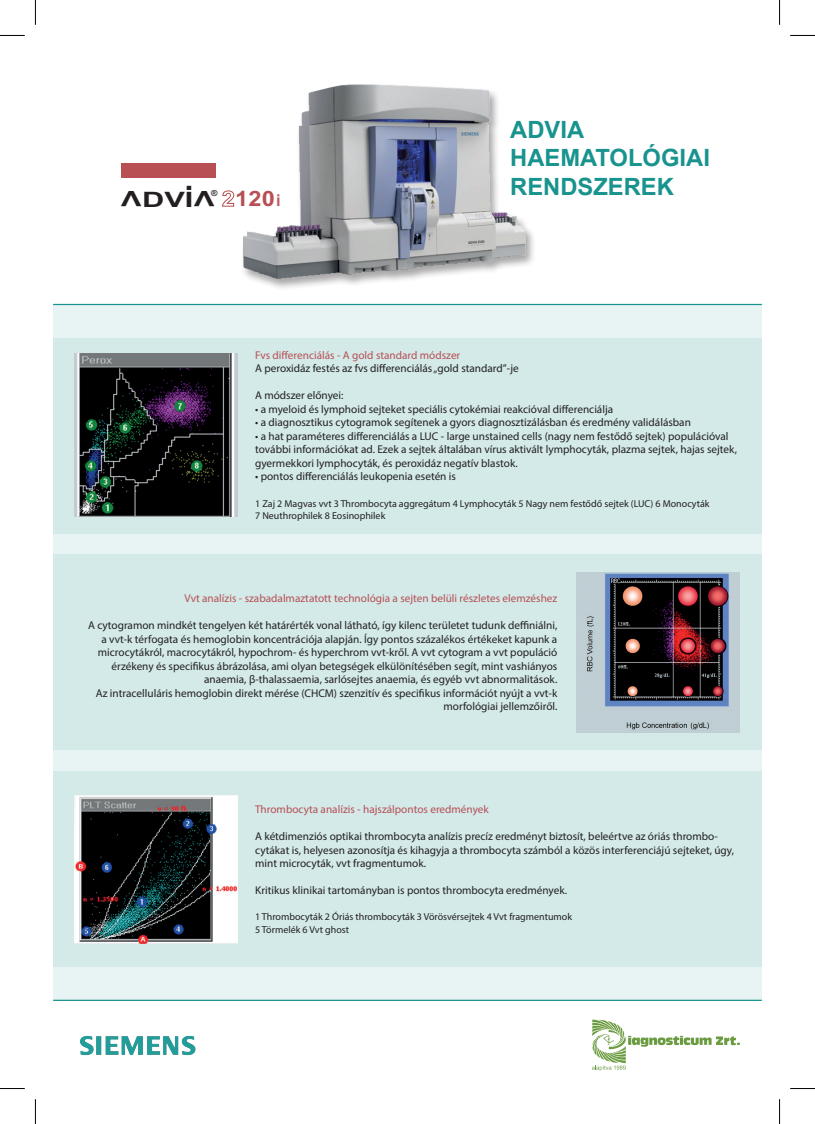
<style>
.page{position:relative;width:815px;height:1124px;background:#fff}
.page>*{position:absolute;margin:0;border:0;box-sizing:border-box;transform-origin:0 0}
.t1{font:700 23.75px/28.5px "Arial";color:#18938e}
.t2{font:700 21.25px "Arial";color:#231f20;scale:1.45 1}
.t3{font:700 21.25px "Arial";color:#b74f54;scale:1.11 1}
.t4{font:700 16.25px "Arial";color:#bc5d63}
.t5{font:11.25px/13.5px "Myriad Pro";color:#231f20}
.t6{font:11.25px "Myriad Pro";color:#b74f54}
.t7{font:10px/13.5px "Myriad Pro";color:#231f20}
.t8{font:700 8.38px "Arial";color:#231f20;scale:1.04 1}
.t9{font:700 5.88px "Arial";color:#231f20;scale:5.27 1}
</style>
<div class="page">
<div style="left:53px;top:304px;width:709px;height:696px;background:#e8f4f3"></div>
<svg style="left:592px;top:1019px;width:148px;height:51px"></svg>
<img style="left:80px;top:1035px;width:116px;height:21px">
<div style="left:53px;top:338px;width:709px;height:195px;background:#d3eae9"></div>
<div style="left:53px;top:554px;width:709px;height:196px;background:#d3eae9"></div>
<div style="left:53px;top:771px;width:709px;height:195px;background:#d3eae9"></div>
<div style="left:121px;top:163px;width:95px;height:15px;background:#b74f54"></div>
<svg style="left:222px;top:190px;width:12px;height:16px"></svg>
<img style="left:74px;top:353px;width:163px;height:163px">
<hr style="left:53px;top:304px;width:709px;height:1px;background:#18938e">
<img style="left:577px;top:572px;width:163px;height:160px">
<img style="left:74px;top:795px;width:163px;height:148px">
<div style="left:241px;top:83px;width:296px;height:208px;background:#231f20;opacity:.4"></div>
<img style="left:244px;top:83px;width:281px;height:196px">
<hr style="left:53px;top:999px;width:709px;height:1px;background:#18938e">
<svg style="left:0;top:35px;width:25px;height:1px"></svg>
<svg style="left:35px;top:0;width:1px;height:25px"></svg>
<svg style="left:790px;top:35px;width:25px;height:1px"></svg>
<svg style="left:779px;top:0;width:1px;height:25px"></svg>
<svg style="left:0;top:1088px;width:25px;height:1px"></svg>
<svg style="left:35px;top:1099px;width:1px;height:24px"></svg>
<svg style="left:790px;top:1088px;width:25px;height:1px"></svg>
<svg style="left:779px;top:1099px;width:1px;height:24px"></svg>
<p class="t9" style="left:185px;top:184px;width:3px">I</p>
<p class="t8" style="left:211px;top:188px;width:8px">®</p>
<h2 class="t2" style="left:142px;top:186px;width:37px">DVI</h2>
<h2 class="t3" style="left:235px;top:186px;width:37px">120</h2>
<h2 class="t2" style="left:141px;top:211px;width:16px;rotate:-180deg">V</h2>
<h2 class="t2" style="left:215px;top:211px;width:16px;rotate:-180deg">V</h2>
<h3 class="t4" style="left:276px;top:189px;width:6px">i</h3>
<h1 class="t1" style="left:510px;top:116px;width:201px">ADVIA<br>HAEMATOLÓGIAI<br>RENDSZEREK</h1>
<p class="t6" style="left:255px;top:348px;width:207px">Fvs differenciálás - A gold standard módszer</p>
<p class="t5" style="left:255px;top:361px;width:265px">A peroxidáz festés az fvs differenciálás „gold standard”-je</p>
<p class="t5" style="left:255px;top:388px;width:90px">A módszer előnyei:</p>
<p class="t5" style="left:255px;top:402px;width:360px">• a myeloid és lymphoid sejteket speciális cytokémiai reakcióval differenciálja</p>
<p class="t5" style="left:255px;top:415px;width:437px">• a diagnosztikus cytogramok segítenek a gyors diagnosztizálásban és eredmény validálásban</p>
<p class="t5" style="left:255px;top:429px;width:483px">• a hat paraméteres differenciálás a LUC - large unstained cells (nagy nem festődő sejtek) populációval további információkat ad. Ezek a sejtek általában vírus aktivált lymphocyták, plazma sejtek, hajas sejtek, gyermekkori lymphocyták, és peroxidáz negatív blastok.</p>
<p class="t5" style="left:255px;top:469px;width:202px">• pontos differenciálás leukopenia esetén is</p>
<p class="t7" style="left:255px;top:497px;width:456px;line-height:12px">1 Zaj 2 Magvas vvt 3 Thrombocyta aggregátum 4 Lymphocyták 5 Nagy nem festődő sejtek (LUC) 6 Monocyták<br>7 Neuthrophilek 8 Eosinophilek</p>
<p class="t6" style="left:184px;top:591px;width:374px">Vvt analízis - szabadalmaztatott technológia a sejten belüli részletes elemzéshez</p>
<p class="t5" style="left:88px;top:618px;width:471px;text-align:right">A cytogramon mindkét tengelyen két határérték vonal látható, így kilenc területet tudunk deffiniálni, a vvt-k térfogata és hemoglobin koncentrációja alapján. Így pontos százalékos értékeket kapunk a microcytákról, macrocytákról, hypochrom- és hyperchrom vvt-kről. A vvt cytogram a vvt populáció érzékeny és specifikus ábrázolása, ami olyan betegségek elkülönítésében segít, mint vashiányos anaemia, β-thalassaemia, sarlósejtes anaemia, és egyéb vvt abnormalitások.<br>Az intracelluláris hemoglobin direkt mérése (CHCM) szenzitív és specifikus információt nyújt a vvt-k morfológiai jellemzőiről.</p>
<p class="t6" style="left:255px;top:802px;width:235px">Thrombocyta analízis - hajszálpontos eredmények</p>
<p class="t5" style="left:255px;top:829px;width:480px">A kétdimenziós optikai thrombocyta analízis precíz eredményt biztosít, beleértve az óriás thrombo&shy;cytákat is, helyesen azonosítja és kihagyja a thrombocyta számból a közös interferenciájú sejteket, úgy, mint microcyták, vvt fragmentumok.</p>
<p class="t5" style="left:255px;top:883px;width:313px">Kritikus klinikai tartományban is pontos thrombocyta eredmények.</p>
<p class="t7" style="left:255px;top:909px;width:318px">1 Thrombocyták 2 Óriás thrombocyták 3 Vörösvérsejtek 4 Vvt fragmentumok<br>5 Törmelék 6 Vvt ghost</p>
</div>
